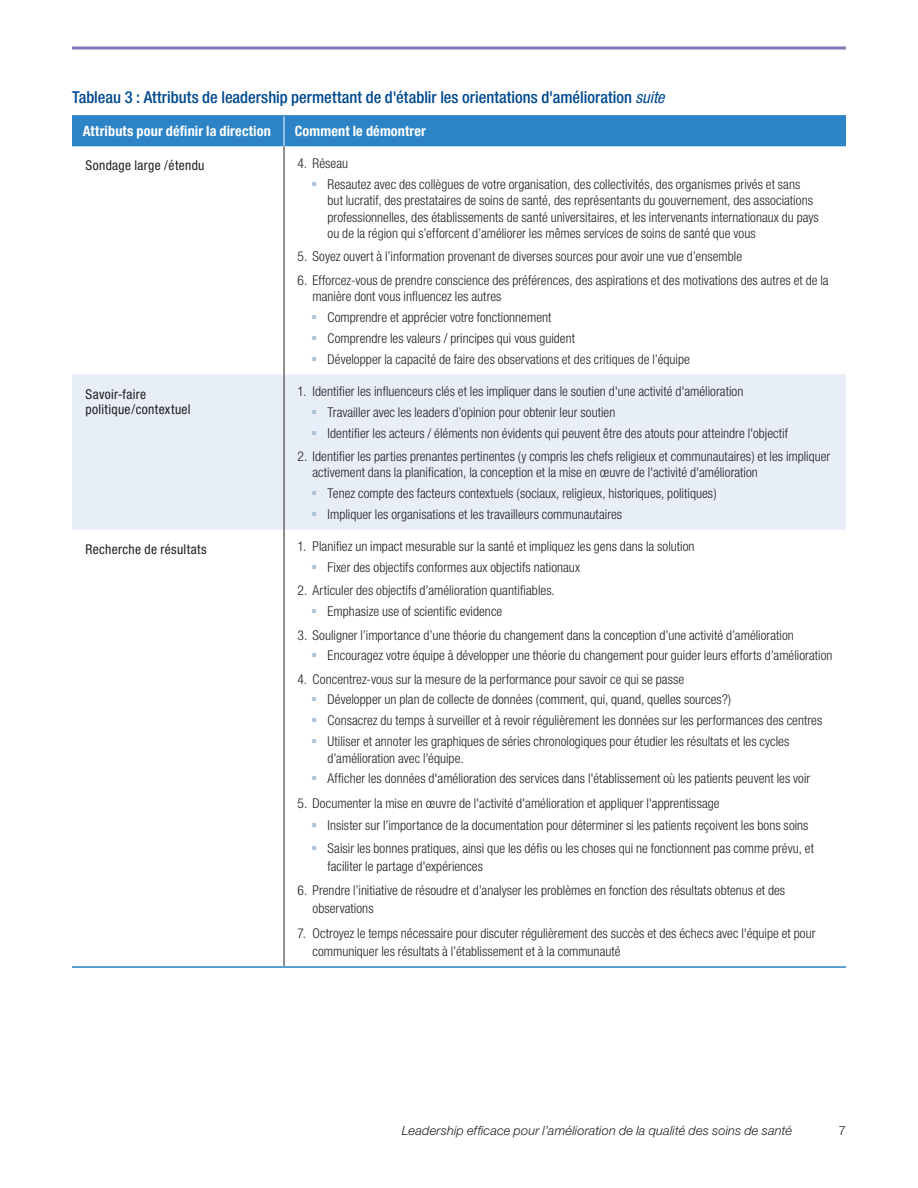
<style>
.page{position:relative;width:918px;height:1188px;background:#fff}
.page>*{position:absolute;margin:0;border:0;box-sizing:border-box;transform-origin:0 0}
.table_heading{font:500 condensed 16.5px "Helvetica Neue";color:#014990}
.bodytext{font:700 condensed 14.25px "Helvetica Neue";letter-spacing:.01em;color:#fff}
.chart_text_9_on_11_c{font:300 condensed 13.5px/16.5px "Helvetica Neue";letter-spacing:.005em;color:#231f20}
.body_bullet{font:300 condensed 13.5px/16.5px "Helvetica Neue";letter-spacing:.005em;color:#231f20}
.chart_bullet_9_on_11{font:condensed 13.5px/15.8px "Helvetica Neue";letter-spacing:.025em;color:#231f20}
.t1{font:italic 300 12.75px "Helvetica Neue";letter-spacing:.01em;color:#231f20}
.t2{font:300 12.75px "Helvetica Neue";color:#231f20}
.s1{font-weight:400;font-style:italic}
.s2{color:#adc3d5}
</style>
<div class="page">
<svg style="left:72px;top:46px;width:774px;height:4px;background:#9e99c4"></svg>
<div style="left:72px;top:116px;width:774px;height:30px;background:#2c83c5"></div>
<div style="left:72px;top:374px;width:774px;height:156px;background:#e8eef8"></div>
<hr style="left:284px;top:116px;width:1px;height:30px;background:#fff">
<hr style="left:284px;top:146px;width:1px;height:228px;background:#231f20">
<hr style="left:284px;top:374px;width:1px;height:156px;background:#231f20">
<hr style="left:284px;top:530px;width:1px;height:436px;background:#231f20">
<hr style="left:72px;top:966px;width:212px;height:2px;background:#2c83c5">
<hr style="left:284px;top:966px;width:562px;height:2px;background:#2c83c5">
<hr style="left:72px;top:115px;width:212px;height:1px;background:#2c83c5">
<hr style="left:284px;top:115px;width:562px;height:1px;background:#2c83c5">
<p class="table_heading" style="left:72px;top:87px;width:594px">Tableau 3 : Attributs de leadership permettant de d'établir les orientations d'amélioration <span class="s1">suite</span></p>
<p class="bodytext" style="left:83px;top:122px;width:190px">Attributs pour définir la direction</p>
<p class="bodytext" style="left:295px;top:122px;width:133px">Comment le démontrer</p>
<p class="chart_bullet_9_on_11" style="left:86px;top:158px;width:120px">Sondage large /étendu</p>
<p class="body_bullet" style="left:298px;top:155px;width:52px">4. Réseau</p>
<p class="chart_text_9_on_11_c" style="left:328px;top:176px;width:493px;text-indent:-16px"><span class="s2">▪</span> Resautez avec des collègues de votre organisation, des collectivités, des organismes privés et sans but lucratif, des prestataires de soins de santé, des représentants du gouvernement, des associations professionnelles, des établissements de santé universitaires, et les intervenants internationaux du pays ou de la région qui s’efforcent d’améliorer les mêmes services de soins de santé que vous</p>
<p class="body_bullet" style="left:298px;top:248px;width:446px">5. Soyez ouvert à l’information provenant de diverses sources pour avoir une vue d’ensemble</p>
<p class="body_bullet" style="left:313px;top:272px;width:518px;text-indent:-15px">6. Efforcez-vous de prendre conscience des préférences, des aspirations et des motivations des autres et de la manière dont vous influencez les autres</p>
<p class="chart_text_9_on_11_c" style="left:311px;top:309px;width:242px"><span class="s2">▪</span> Comprendre et apprécier votre fonctionnement</p>
<p class="chart_text_9_on_11_c" style="left:311px;top:330px;width:266px"><span class="s2">▪</span> Comprendre les valeurs / principes qui vous guident</p>
<p class="chart_text_9_on_11_c" style="left:311px;top:351px;width:380px"><span class="s2">▪</span> Développer la capacité de faire des observations et des critiques de l’équipe</p>
<p class="chart_bullet_9_on_11" style="left:86px;top:386px;width:107px">Savoir-faire politique/contextuel</p>
<p class="body_bullet" style="left:298px;top:383px;width:447px">1. Identifier les influenceurs clés et les impliquer dans le soutien d'une activité d'amélioration</p>
<p class="chart_text_9_on_11_c" style="left:311px;top:404px;width:306px"><span class="s2">▪</span> Travailler avec les leaders d’opinion pour obtenir leur soutien</p>
<p class="chart_text_9_on_11_c" style="left:311px;top:424px;width:479px"><span class="s2">▪</span> Identifier les acteurs / éléments non évidents qui peuvent être des atouts pour atteindre l'objectif</p>
<p class="body_bullet" style="left:313px;top:448px;width:519px;text-indent:-15px">2. Identifier les parties prenantes pertinentes (y compris les chefs religieux et communautaires) et les impliquer activement dans la planification, la conception et la mise en œuvre de l'activité d'amélioration</p>
<p class="chart_text_9_on_11_c" style="left:311px;top:485px;width:407px"><span class="s2">▪</span> Tenez compte des facteurs contextuels (sociaux, religieux, historiques, politiques)</p>
<p class="chart_text_9_on_11_c" style="left:311px;top:506px;width:313px"><span class="s2">▪</span> Impliquer les organisations et les travailleurs communautaires</p>
<p class="chart_bullet_9_on_11" style="left:86px;top:541px;width:123px">Recherche de résultats</p>
<p class="body_bullet" style="left:298px;top:538px;width:399px">1. Planifiez un impact mesurable sur la santé et impliquez les gens dans la solution</p>
<p class="chart_text_9_on_11_c" style="left:311px;top:559px;width:271px"><span class="s2">▪</span> Fixer des objectifs conformes aux objectifs nationaux</p>
<p class="body_bullet" style="left:298px;top:582px;width:259px">2. Articuler des objectifs d’amélioration quantifiables.</p>
<p class="chart_text_9_on_11_c" style="left:311px;top:603px;width:193px"><span class="s2">▪</span> Emphasize use of scientific evidence</p>
<p class="body_bullet" style="left:298px;top:626px;width:498px">3. Souligner l’importance d’une théorie du changement dans la conception d’une activité d’amélioration</p>
<p class="chart_text_9_on_11_c" style="left:311px;top:647px;width:523px"><span class="s2">▪</span> Encouragez votre équipe à développer une théorie du changement pour guider leurs efforts d’amélioration</p>
<p class="body_bullet" style="left:298px;top:670px;width:388px">4. Concentrez-vous sur la mesure de la performance pour savoir ce qui se passe</p>
<p class="chart_text_9_on_11_c" style="left:311px;top:691px;width:422px"><span class="s2">▪</span> Développer un plan de collecte de données (comment, qui, quand, quelles sources?)</p>
<p class="chart_text_9_on_11_c" style="left:311px;top:712px;width:513px"><span class="s2">▪</span> Consacrez du temps à surveiller et à revoir régulièrement les données sur les performances des centres</p>
<p class="chart_text_9_on_11_c" style="left:328px;top:733px;width:463px;text-indent:-16px"><span class="s2">▪</span> Utiliser et annoter les graphiques de séries chronologiques pour étudier les résultats et les cycles d’amélioration avec l’équipe.</p>
<p class="chart_text_9_on_11_c" style="left:311px;top:770px;width:501px"><span class="s2">▪</span> Afficher les données d'amélioration des services dans l'établissement où les patients peuvent les voir</p>
<p class="body_bullet" style="left:298px;top:795px;width:424px">5. Documenter la mise en œuvre de l'activité d'amélioration et appliquer l'apprentissage</p>
<p class="chart_text_9_on_11_c" style="left:311px;top:817px;width:499px"><span class="s2">▪</span> Insister sur l’importance de la documentation pour déterminer si les patients reçoivent les bons soins</p>
<p class="chart_text_9_on_11_c" style="left:328px;top:839px;width:488px;line-height:18px;text-indent:-16px"><span class="s2">▪</span> Saisir les bonnes pratiques, ainsi que les défis ou les choses qui ne fonctionnent pas comme prévu, et faciliter le partage d'expériences</p>
<p class="body_bullet" style="left:313px;top:882px;width:474px;line-height:18px;text-indent:-15px">6. Prendre l’initiative de résoudre et d’analyser les problèmes en fonction des résultats obtenus et des observations</p>
<p class="body_bullet" style="left:313px;top:924px;width:504px;line-height:18px;text-indent:-15px">7. Octroyez le temps nécessaire pour discuter régulièrement des succès et des échecs avec l'équipe et pour communiquer les résultats à l’établissement et à la communauté</p>
<p class="t1" style="left:402px;top:1123px;width:392px">Leadership efficace pour l’amélioration de la qualité des soins de santé</p>
<p class="t2" style="left:839px;top:1123px;width:9px">7</p>
</div>
